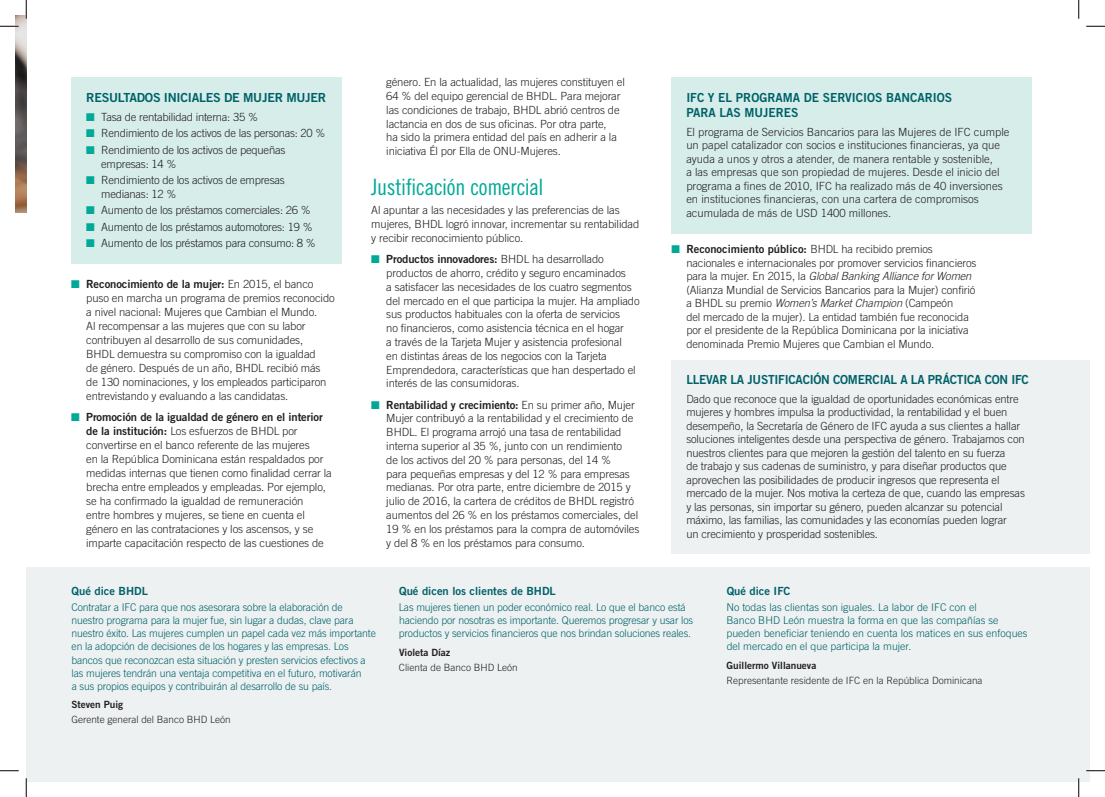
<style>
.page{position:relative;width:1105px;height:797px;background:#fff}
.page>*{position:absolute;margin:0;border:0;box-sizing:border-box;transform-origin:0 0}
.heading{font:22.5px "Trade Gothic LT Std Cn 18";letter-spacing:-.015em;color:#00a897}
.subhead_ALLCAPS{font:12.5px/15px "Trade Gothic LT Std Bd 2";color:#006168;scale:.96 1}
.subhead_ALLCAPS-2{font:12.5px "Trade Gothic LT Std Bd 2";letter-spacing:-.02em;color:#006168;scale:.96 1}
.subhead_ALLCAPS-3{font:12.5px "Trade Gothic LT Std Bd 2";letter-spacing:-.02em;color:#006168}
.body{font:300 11.25px/13.8px "Trade Gothic LT Std";letter-spacing:-.01em;color:#231f20}
.subhead{font:11.25px "Trade Gothic LT Std Bd 2";color:#006168}
.QT{font:300 10.62px/13.1px "Trade Gothic LT Std";letter-spacing:-.01em;color:#006168}
.QA2{font:300 10px "Trade Gothic LT Std";color:#231f20}
.QA{font:10px "Trade Gothic LT Std Bd 2";color:#231f20}
.s1{color:#00a897}
.s2{font-family:"Trade Gothic LT Std Bd 2";font-weight:400}
.s3{font-style:italic}
</style>
<div class="page">
<img style="left:15px;top:15px;width:11px;height:198px">
<div style="left:26px;top:568px;width:1064px;height:214px;background:#edf1f2"></div>
<div style="left:71px;top:78px;width:270px;height:186px;background:#d6edea"></div>
<div style="left:671px;top:360px;width:419px;height:193px;background:#edf1f2"></div>
<div style="left:671px;top:78px;width:360px;height:156px;background:#d6edea"></div>
<svg style="left:0;top:25px;width:19px;height:2px"></svg>
<svg style="left:1086px;top:25px;width:19px;height:2px"></svg>
<svg style="left:0;top:770px;width:19px;height:1px"></svg>
<svg style="left:1086px;top:770px;width:19px;height:1px"></svg>
<svg style="left:25px;top:0;width:2px;height:19px"></svg>
<svg style="left:25px;top:778px;width:2px;height:19px"></svg>
<svg style="left:1078px;top:0;width:1px;height:19px"></svg>
<svg style="left:1078px;top:778px;width:1px;height:19px"></svg>
<p class="subhead_ALLCAPS-3" style="left:86px;top:89px;width:242px">RESULTADOS INICIALES DE MUJER MUJER</p>
<p class="body" style="left:86px;top:110px;width:173px"><span class="s1">■</span> Tasa de rentabilidad interna: 35 %</p>
<p class="body" style="left:86px;top:126px;width:241px"><span class="s1">■</span> Rendimiento de los activos de las personas: 20 %</p>
<p class="body" style="left:101px;top:143px;width:186px;text-indent:-15px"><span class="s1">■</span> Rendimiento de los activos de pequeñas empresas: 14 %</p>
<p class="body" style="left:101px;top:173px;width:185px;text-indent:-15px"><span class="s1">■</span> Rendimiento de los activos de empresas medianas: 12 %</p>
<p class="body" style="left:86px;top:203px;width:226px"><span class="s1">■</span> Aumento de los préstamos comerciales: 26 %</p>
<p class="body" style="left:86px;top:220px;width:228px"><span class="s1">■</span> Aumento de los préstamos automotores: 19 %</p>
<p class="body" style="left:86px;top:236px;width:231px"><span class="s1">■</span> Aumento de los préstamos para consumo: 8 %</p>
<p class="body" style="left:86px;top:277px;width:250px;text-indent:-15px"><span class="s1">■</span> <span class="s2">Reconocimiento de la mujer:</span> En 2015, el banco puso en marcha un programa de premios reconocido a nivel nacional: Mujeres que Cambian el Mundo.<br>Al recompensar a las mujeres que con su labor contribuyen al desarrollo de sus comunidades,<br>BHDL demuestra su compromiso con la igualdad<br>de género. Después de un año, BHDL recibió más de 130 nominaciones, y los empleados participaron entrevistando y evaluando a las candidatas.</p>
<p class="body" style="left:86px;top:410px;width:247px;text-indent:-15px"><span class="s1">■</span> <span class="s2">Promoción de la igualdad de género en el interior de la institución:</span> Los esfuerzos de BHDL por convertirse en el banco referente de las mujeres<br>en la República Dominicana están respaldados por medidas internas que tienen como finalidad cerrar la brecha entre empleados y empleadas. Por ejemplo, se ha confirmado la igualdad de remuneración<br>entre hombres y mujeres, se tiene en cuenta el género en las contrataciones y los ascensos, y se imparte capacitación respecto de las cuestiones de</p>
<p class="body" style="left:386px;top:75px;width:240px">género. En la actualidad, las mujeres constituyen el 64 % del equipo gerencial de BHDL. Para mejorar las condiciones de trabajo, BHDL abrió centros de lactancia en dos de sus oficinas. Por otra parte,<br>ha sido la primera entidad del país en adherir a la iniciativa Él por Ella de ONU-Mujeres.</p>
<p class="heading" style="left:371px;top:173px;width:174px">Justificación comercial</p>
<p class="body" style="left:371px;top:203px;width:269px">Al apuntar a las necesidades y las preferencias de las mujeres, BHDL logró innovar, incrementar su rentabilidad y recibir reconocimiento público.</p>
<p class="body" style="left:386px;top:252px;width:255px;text-indent:-15px"><span class="s1">■</span> <span class="s2">Productos innovadores:</span> BHDL ha desarrollado productos de ahorro, crédito y seguro encaminados<br>a satisfacer las necesidades de los cuatro segmentos del mercado en el que participa la mujer. Ha ampliado sus productos habituales con la oferta de servicios<br>no financieros, como asistencia técnica en el hogar<br>a través de la Tarjeta Mujer y asistencia profesional<br>en distintas áreas de los negocios con la Tarjeta Emprendedora, características que han despertado el interés de las consumidoras.</p>
<p class="body" style="left:386px;top:397px;width:255px;text-indent:-15px"><span class="s1">■</span> <span class="s2">Rentabilidad y crecimiento:</span> En su primer año, Mujer Mujer contribuyó a la rentabilidad y el crecimiento de BHDL. El programa arrojó una tasa de rentabilidad interna superior al 35 %, junto con un rendimiento<br>de los activos del 20 % para personas, del 14 %<br>para pequeñas empresas y del 12 % para empresas medianas. Por otra parte, entre diciembre de 2015 y julio de 2016, la cartera de créditos de BHDL registró aumentos del 26 % en los préstamos comerciales, del 19 % en los préstamos para la compra de automóviles y del 8 % en los préstamos para consumo.</p>
<p class="subhead_ALLCAPS" style="left:686px;top:89px;width:278px">IFC Y EL PROGRAMA DE SERVICIOS BANCARIOS<br>PARA LAS MUJERES</p>
<p class="body" style="left:686px;top:125px;width:325px">El programa de Servicios Bancarios para las Mujeres de IFC cumple un papel catalizador con socios e instituciones financieras, ya que ayuda a unos y otros a atender, de manera rentable y sostenible,<br>a las empresas que son propiedad de mujeres. Desde el inicio del programa a fines de 2010, IFC ha realizado más de 40 inversiones en instituciones financieras, con una cartera de compromisos acumulada de más de USD 1400 millones.</p>
<p class="body" style="left:686px;top:242px;width:292px;text-indent:-15px"><span class="s1">■</span> <span class="s2">Reconocimiento público:</span> BHDL ha recibido premios nacionales e internacionales por promover servicios financieros para la mujer. En 2015, la <span class="s3">Global Banking Alliance for Women </span>(Alianza Mundial de Servicios Bancarios para la Mujer) confirió a BHDL su premio <span class="s3">Women’s Market Champion</span> (Campeón<br>del mercado de la mujer). La entidad también fue reconocida por el presidente de la República Dominicana por la iniciativa denominada Premio Mujeres que Cambian el Mundo.</p>
<p class="subhead_ALLCAPS-2" style="left:686px;top:372px;width:358px">LLEVAR LA JUSTIFICACIÓN COMERCIAL A LA PRÁCTICA CON IFC</p>
<p class="body" style="left:686px;top:392px;width:340px">Dado que reconoce que la igualdad de oportunidades económicas entre mujeres y hombres impulsa la productividad, la rentabilidad y el buen desempeño, la Secretaría de Género de IFC ayuda a sus clientes a hallar soluciones inteligentes desde una perspectiva de género. Trabajamos con nuestros clientes para que mejoren la gestión del talento en su fuerza<br>de trabajo y sus cadenas de suministro, y para diseñar productos que aprovechen las posibilidades de producir ingresos que representa el mercado de la mujer. Nos motiva la certeza de que, cuando las empresas y las personas, sin importar su género, pueden alcanzar su potencial máximo, las familias, las comunidades y las economías pueden lograr<br>un crecimiento y prosperidad sostenibles.</p>
<p class="subhead" style="left:72px;top:584px;width:78px">Qué dice BHDL</p>
<p class="QT" style="left:71px;top:600px;width:306px">Contratar a IFC para que nos asesorara sobre la elaboración de nuestro programa para la mujer fue, sin lugar a dudas, clave para nuestro éxito. Las mujeres cumplen un papel cada vez más importante en la adopción de decisiones de los hogares y las empresas. Los bancos que reconozcan esta situación y presten servicios efectivos a las mujeres tendrán una ventaja competitiva en el futuro, motivarán<br>a sus propios equipos y contribuirán al desarrollo de su país.</p>
<p class="QA" style="left:71px;top:697px;width:53px">Steven Puig</p>
<p class="QA2" style="left:71px;top:713px;width:161px">Gerente general del Banco BHD León</p>
<p class="subhead" style="left:399px;top:584px;width:158px">Qué dicen los clientes de BHDL</p>
<p class="QT" style="left:399px;top:600px;width:296px">Las mujeres tienen un poder económico real. Lo que el banco está haciendo por nosotras es importante. Queremos progresar y usar los productos y servicios financieros que nos brindan soluciones reales.</p>
<p class="QA" style="left:399px;top:646px;width:53px">Violeta Díaz</p>
<p class="QA2" style="left:399px;top:661px;width:120px">Clienta de Banco BHD León</p>
<p class="subhead" style="left:727px;top:584px;width:65px">Qué dice IFC</p>
<p class="QT" style="left:726px;top:600px;width:303px">No todas las clientas son iguales. La labor de IFC con el<br>Banco BHD León muestra la forma en que las compañías se pueden beneficiar teniendo en cuenta los matices en sus enfoques del mercado en el que participa la mujer.</p>
<p class="QA" style="left:727px;top:659px;width:91px">Guillermo Villanueva</p>
<p class="QA2" style="left:726px;top:674px;width:258px">Representante residente de IFC en la República Dominicana</p>
</div>
